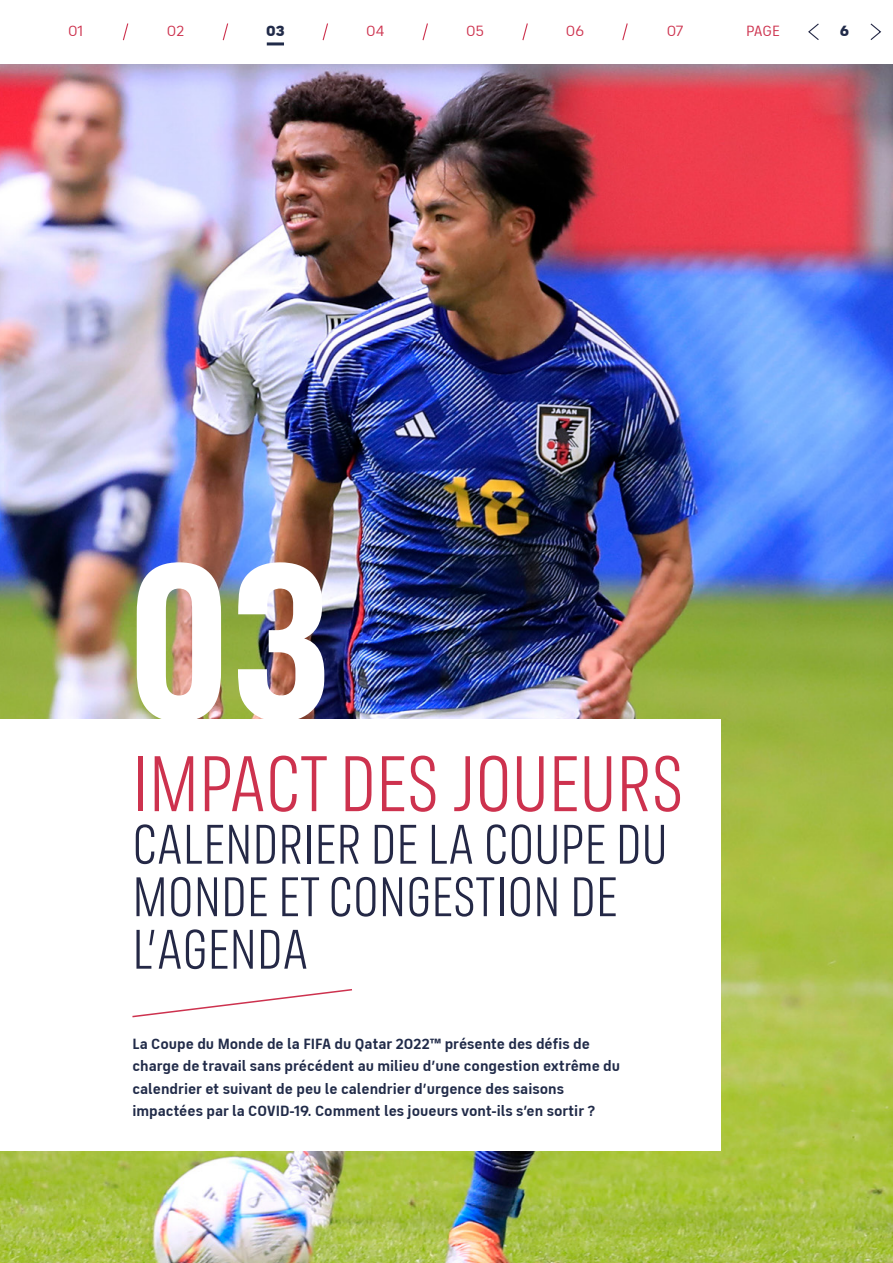
<style>
.page{position:relative;width:893px;height:1263px;background:#fff}
.page>*{position:absolute;margin:0;border:0;box-sizing:border-box;transform-origin:0 0}
.t1{font:700 225.9px "FS Industrie Cd";color:#fff}
.t2{font:80.7px "FS Industrie Cd";color:#cd324e}
.t3{font:57px/52.5px "FS Industrie Cd";color:#242846}
.t4{font:700 15px/22.5px "FS Industrie";color:#212b49}
.t5{font:15px "FS Industrie";letter-spacing:-.005em;color:#cd324e}
.t6{font:900 15px "FS Industrie";color:#212b49}
</style>
<div class="page">
<img style="left:0;top:64px;width:893px;height:1199px">
<div style="left:0;top:719px;width:721px;height:431px;background:#fff"></div>
<svg style="left:132px;top:989px;width:220px;height:29px"></svg>
<svg style="left:122px;top:23px;width:7px;height:18px"></svg>
<svg style="left:222px;top:23px;width:7px;height:18px"></svg>
<svg style="left:322px;top:23px;width:6px;height:18px"></svg>
<svg style="left:422px;top:23px;width:6px;height:18px"></svg>
<svg style="left:522px;top:23px;width:6px;height:18px"></svg>
<svg style="left:622px;top:23px;width:6px;height:18px"></svg>
<hr style="left:267px;top:42px;width:17px;height:3px;background:#212b49">
<svg style="left:870px;top:23px;width:12px;height:17px"></svg>
<svg style="left:808px;top:23px;width:11px;height:17px"></svg>
<p class="t5" style="left:68px;top:22px;width:17px">01</p>
<p class="t5" style="left:167px;top:22px;width:19px">02</p>
<p class="t6" style="left:266px;top:21px;width:20px">03</p>
<p class="t5" style="left:366px;top:22px;width:20px">04</p>
<p class="t5" style="left:466px;top:22px;width:19px">05</p>
<p class="t5" style="left:566px;top:22px;width:20px">06</p>
<p class="t5" style="left:667px;top:22px;width:18px">07</p>
<p class="t5" style="left:746px;top:22px;width:35px">PAGE</p>
<p class="t6" style="left:840px;top:21px;width:11px">6</p>
<h1 class="t1" style="left:128px;top:503px;width:205px">03</h1>
<h2 class="t2" style="left:132px;top:738px;width:552px">IMPACT DES JOUEURS</h2>
<h3 class="t3" style="left:132px;top:819px;width:537px">CALENDRIER DE LA COUPE DU<br>MONDE ET CONGESTION DE<br>L’AGENDA</h3>
<p class="t4" style="left:132px;top:1032px;width:489px">La Coupe du Monde de la FIFA du Qatar 2022™ présente des défis de charge de travail sans précédent au milieu d’une congestion extrême du calendrier et suivant de peu le calendrier d’urgence des saisons impactées par la COVID-19. Comment les joueurs vont-ils s’en sortir ?</p>
</div>
